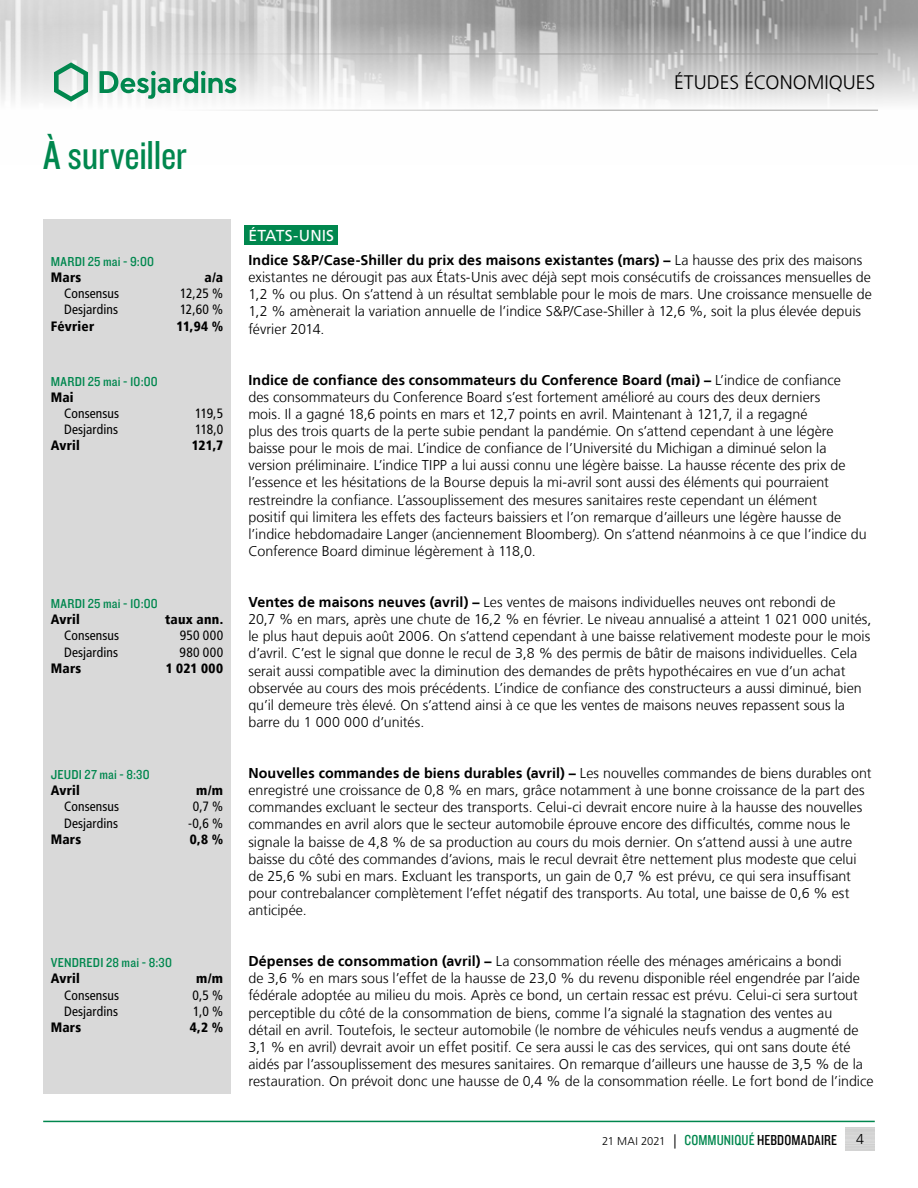
<style>
.page{position:relative;width:918px;height:1188px;background:#fff}
.page>*{position:absolute;margin:0;border:0;box-sizing:border-box;transform-origin:0 0}
.t1{font:42px "Knockout 29 Junior Ltweight";letter-spacing:-.005em;color:#00874e}
.t2{font:300 19.5px "Frutiger LT";color:#000}
.t3{font:15.75px "Frutiger LT";letter-spacing:.005em;color:#fff}
.t4{font:15px "Knockout 29 Junior Ltweight";letter-spacing:.005em;color:#000}
.t5{font:300 14.25px/17.1px "Frutiger LT";color:#000}
.t6{font:condensed 13.5px "Frutiger LT";letter-spacing:.01em;color:#000}
.t7{font:900 condensed 13.5px "Frutiger LT";letter-spacing:.02em;color:#000}
.t8{font:13.5px "Knockout 30 Junior Welterwt";letter-spacing:.02em;color:#00874e}
.s1{font-weight:700}
.s2{font-family:"Frutiger LT";font-weight:300;font-size:11.25px}
.s3{font-family:"Frutiger LT";font-weight:300;font-size:14.25px}
.s4{color:#00874e}
</style>
<div class="page">
<img style="left:0;top:0;width:918px;height:110px">
<hr style="left:0;top:54px;width:878px;height:1px;background:#9d9d9c">
<hr style="left:0;top:110px;width:878px;height:1px;background:#9d9d9c">
<svg style="left:54px;top:62px;width:34px;height:40px"></svg>
<svg style="left:100px;top:71px;width:136px;height:28px"></svg>
<hr style="left:43px;top:1121px;width:832px;height:1px;background:#00874e">
<div style="left:43px;top:219px;width:188px;height:875px;background:#d9d9d9"></div>
<div style="left:244px;top:225px;width:94px;height:20px;background:#00874e"></div>
<h1 class="t1" style="left:43px;top:128px;width:145px">À surveiller</h1>
<p class="t8" style="left:51px;top:252px;width:105px">MARDI 25 mai - 9:00</p>
<p class="t7" style="left:51px;top:269px;width:32px">Mars</p>
<p class="t7" style="left:205px;top:269px;width:20px">a/a</p>
<p class="t6" style="left:64px;top:286px;width:57px">Consensus</p>
<p class="t6" style="left:180px;top:286px;width:44px">12,25 %</p>
<p class="t6" style="left:64px;top:302px;width:55px">Desjardins</p>
<p class="t6" style="left:180px;top:302px;width:45px">12,60 %</p>
<p class="t7" style="left:51px;top:318px;width:45px">Février</p>
<p class="t7" style="left:177px;top:318px;width:48px">11,94 %</p>
<p class="t8" style="left:51px;top:372px;width:109px">MARDI 25 mai - 10:00</p>
<p class="t7" style="left:51px;top:389px;width:25px">Mai</p>
<p class="t6" style="left:64px;top:406px;width:57px">Consensus</p>
<p class="t6" style="left:195px;top:406px;width:29px">119,5</p>
<p class="t6" style="left:64px;top:422px;width:55px">Desjardins</p>
<p class="t6" style="left:195px;top:422px;width:30px">118,0</p>
<p class="t7" style="left:51px;top:438px;width:31px">Avril</p>
<p class="t7" style="left:192px;top:438px;width:33px">121,7</p>
<p class="t8" style="left:51px;top:594px;width:109px">MARDI 25 mai - 10:00</p>
<p class="t7" style="left:51px;top:611px;width:31px">Avril</p>
<p class="t7" style="left:165px;top:611px;width:60px">taux ann.</p>
<p class="t6" style="left:64px;top:628px;width:57px">Consensus</p>
<p class="t6" style="left:180px;top:628px;width:45px">950 000</p>
<p class="t6" style="left:64px;top:644px;width:55px">Desjardins</p>
<p class="t6" style="left:180px;top:644px;width:45px">980 000</p>
<p class="t7" style="left:51px;top:660px;width:32px">Mars</p>
<p class="t7" style="left:166px;top:660px;width:59px">1 021 000</p>
<p class="t8" style="left:51px;top:765px;width:101px">JEUDI 27 mai - 8:30</p>
<p class="t7" style="left:51px;top:782px;width:31px">Avril</p>
<p class="t7" style="left:196px;top:782px;width:28px">m/m</p>
<p class="t6" style="left:64px;top:799px;width:57px">Consensus</p>
<p class="t6" style="left:193px;top:799px;width:32px">0,7 %</p>
<p class="t6" style="left:64px;top:815px;width:55px">Desjardins</p>
<p class="t6" style="left:188px;top:815px;width:37px">-0,6 %</p>
<p class="t7" style="left:51px;top:831px;width:32px">Mars</p>
<p class="t7" style="left:190px;top:831px;width:35px">0,8 %</p>
<p class="t8" style="left:51px;top:954px;width:123px">VENDREDI 28 mai - 8:30</p>
<p class="t7" style="left:51px;top:971px;width:31px">Avril</p>
<p class="t7" style="left:196px;top:971px;width:28px">m/m</p>
<p class="t6" style="left:64px;top:987px;width:57px">Consensus</p>
<p class="t6" style="left:192px;top:987px;width:32px">0,5 %</p>
<p class="t6" style="left:64px;top:1003px;width:55px">Desjardins</p>
<p class="t6" style="left:193px;top:1003px;width:31px">1,0 %</p>
<p class="t7" style="left:51px;top:1019px;width:32px">Mars</p>
<p class="t7" style="left:190px;top:1019px;width:35px">4,2 %</p>
<h2 class="t2" style="left:674px;top:72px;width:203px">ÉTUDES ÉCONOMIQUES</h2>
<p class="t3" style="left:248px;top:227px;width:87px">ÉTATS-UNIS</p>
<p class="t5" style="left:248px;top:252px;width:625px"><span class="s1">Indice S&amp;P/Case‑Shiller du prix des maisons existantes (mars) –</span> La hausse des prix des maisons existantes ne dérougit pas aux États‑Unis avec déjà sept mois consécutifs de croissances mensuelles de 1,2 % ou plus. On s’attend à un résultat semblable pour le mois de mars. Une croissance mensuelle de 1,2 % amènerait la variation annuelle de l’indice S&amp;P/Case‑Shiller à 12,6 %, soit la plus élevée depuis février 2014.</p>
<p class="t5" style="left:248px;top:372px;width:620px"><span class="s1">Indice de confiance des consommateurs du Conference Board (mai) –</span> L’indice de confiance<br>des consommateurs du Conference Board s’est fortement amélioré au cours des deux derniers<br>mois. Il a gagné 18,6 points en mars et 12,7 points en avril. Maintenant à 121,7, il a regagné<br>plus des trois quarts de la perte subie pendant la pandémie. On s’attend cependant à une légère baisse pour le mois de mai. L’indice de confiance de l’Université du Michigan a diminué selon la version préliminaire. L’indice TIPP a lui aussi connu une légère baisse. La hausse récente des prix de l’essence et les hésitations de la Bourse depuis la mi-avril sont aussi des éléments qui pourraient restreindre la confiance. L’assouplissement des mesures sanitaires reste cependant un élément<br>positif qui limitera les effets des facteurs baissiers et l’on remarque d’ailleurs une légère hausse de l’indice hebdomadaire Langer (anciennement Bloomberg). On s’attend néanmoins à ce que l’indice du Conference Board diminue légèrement à 118,0.</p>
<p class="t5" style="left:248px;top:594px;width:625px"><span class="s1">Ventes de maisons neuves (avril) –</span> Les ventes de maisons individuelles neuves ont rebondi de<br>20,7 % en mars, après une chute de 16,2 % en février. Le niveau annualisé a atteint 1 021 000 unités, le plus haut depuis août 2006. On s’attend cependant à une baisse relativement modeste pour le mois d’avril. C’est le signal que donne le recul de 3,8 % des permis de bâtir de maisons individuelles. Cela serait aussi compatible avec la diminution des demandes de prêts hypothécaires en vue d’un achat observée au cours des mois précédents. L’indice de confiance des constructeurs a aussi diminué, bien qu’il demeure très élevé. On s’attend ainsi à ce que les ventes de maisons neuves repassent sous la barre du 1 000 000 d’unités.</p>
<p class="t5" style="left:248px;top:765px;width:625px"><span class="s1">Nouvelles commandes de biens durables (avril) –</span> Les nouvelles commandes de biens durables ont enregistré une croissance de 0,8 % en mars, grâce notamment à une bonne croissance de la part des commandes excluant le secteur des transports. Celui-ci devrait encore nuire à la hausse des nouvelles commandes en avril alors que le secteur automobile éprouve encore des difficultés, comme nous le signale la baisse de 4,8 % de sa production au cours du mois dernier. On s’attend aussi à une autre baisse du côté des commandes d’avions, mais le recul devrait être nettement plus modeste que celui de 25,6 % subi en mars. Excluant les transports, un gain de 0,7 % est prévu, ce qui sera insuffisant pour contrebalancer complètement l’effet négatif des transports. Au total, une baisse de 0,6 % est anticipée.</p>
<p class="t5" style="left:248px;top:953px;width:627px"><span class="s1">Dépenses de consommation (avril) –</span> La consommation réelle des ménages américains a bondi<br>de 3,6 % en mars sous l’effet de la hausse de 23,0 % du revenu disponible réel engendrée par l’aide fédérale adoptée au milieu du mois. Après ce bond, un certain ressac est prévu. Celui-ci sera surtout perceptible du côté de la consommation de biens, comme l’a signalé la stagnation des ventes au<br>détail en avril. Toutefois, le secteur automobile (le nombre de véhicules neufs vendus a augmenté de 3,1 % en avril) devrait avoir un effet positif. Ce sera aussi le cas des services, qui ont sans doute été aidés par l’assouplissement des mesures sanitaires. On remarque d’ailleurs une hausse de 3,5 % de la restauration. On prévoit donc une hausse de 0,4 % de la consommation réelle. Le fort bond de l’indice</p>
<p class="t4" style="left:602px;top:1130px;width:237px"><span class="s2">21 MAI 2021</span> <span class="s3">|</span> <span class="s4">COMMUNIQUÉ</span> HEBDOMADAIRE</p>
<p class="t5" style="left:856px;top:1131px;width:9px">4</p>
</div>
